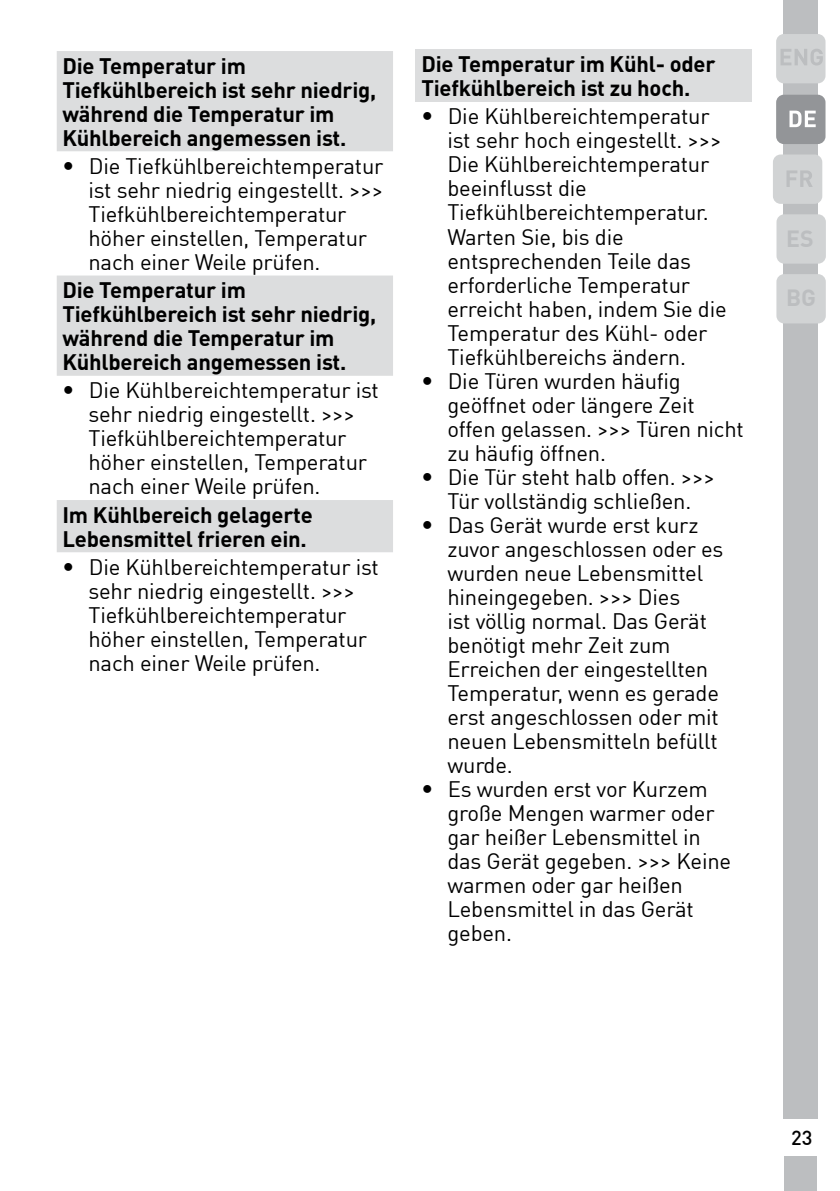
<style>
.page{position:relative;width:840px;height:1191px;background:#fff}
.page>*{position:absolute;margin:0;border:0;box-sizing:border-box;transform-origin:0 0}
.t1{font:700 23px "Grundig DIN";color:#bcbec0}
.t2{font:22px/24px "Grundig DIN";letter-spacing:-.01em;color:#000}
.t3{font:700 22px/24px "Grundig DIN";letter-spacing:-.01em;color:#000}
.t4{font:20px "Grundig DIN Medium";color:#000}
.s1{font-weight:700;font-size:24px}
</style>
<div class="page">
<div style="left:782px;top:0;width:34px;height:1119px;background:#bcbec0"></div>
<div style="left:783px;top:1157px;width:32px;height:34px;background:#bcbec0"></div>
<div style="left:775px;top:95px;width:50px;height:49px;background:#939598;border-radius:8px"></div>
<svg style="left:789px;top:111px;width:26px;height:16px"></svg>
<div style="left:775px;top:34px;width:50px;height:49px;background:#d1d3d4;border-radius:8px"></div>
<svg style="left:781px;top:49px;width:41px;height:16px"></svg>
<div style="left:772px;top:154px;width:49px;height:50px;background:#d1d3d4;border-radius:8px"></div>
<svg style="left:786px;top:170px;width:26px;height:17px"></svg>
<div style="left:776px;top:214px;width:49px;height:50px;background:#d1d3d4;border-radius:8px"></div>
<div style="left:776px;top:274px;width:49px;height:49px;background:#d1d3d4;border-radius:8px"></div>
<svg style="left:57px;top:51px;width:336px;height:501px;fill:#dddedf"></svg>
<div style="left:415px;top:50px;width:336px;height:52px;background:#dcddde"></div>
<p class="t3" style="left:62px;top:56px;width:315px">Die Temperatur im<br>Tiefkühlbereich ist sehr niedrig, während die Temperatur im<br>Kühlbereich angemessen ist.</p>
<p class="t2" style="left:88px;top:156px;width:296px;text-indent:-26px"><span class="s1">•</span> Die Tiefkühlbereichtemperatur ist sehr niedrig eingestellt. &gt;&gt;&gt;<br>Tiefkühlbereichtemperatur höher einstellen, Temperatur nach einer Weile prüfen.</p>
<p class="t3" style="left:62px;top:280px;width:315px">Die Temperatur im<br>Tiefkühlbereich ist sehr niedrig, während die Temperatur im<br>Kühlbereich angemessen ist.</p>
<p class="t2" style="left:88px;top:380px;width:292px;text-indent:-26px"><span class="s1">•</span> Die Kühlbereichtemperatur ist sehr niedrig eingestellt. &gt;&gt;&gt;<br>Tiefkühlbereichtemperatur höher einstellen, Temperatur nach einer Weile prüfen.</p>
<p class="t3" style="left:62px;top:505px;width:252px">Im Kühlbereich gelagerte<br>Lebensmittel frieren ein.</p>
<p class="t2" style="left:88px;top:557px;width:292px;text-indent:-26px"><span class="s1">•</span> Die Kühlbereichtemperatur ist sehr niedrig eingestellt. &gt;&gt;&gt;<br>Tiefkühlbereichtemperatur höher einstellen, Temperatur nach einer Weile prüfen.</p>
<p class="t3" style="left:421px;top:54px;width:295px">Die Temperatur im Kühl- oder<br>Tiefkühlbereich ist zu hoch.</p>
<p class="t2" style="left:447px;top:107px;width:280px;text-indent:-26px"><span class="s1">•</span> Die Kühlbereichtemperatur ist sehr hoch eingestellt. &gt;&gt;&gt;<br>Die Kühlbereichtemperatur beeinflusst die<br>Tiefkühlbereichtemperatur.<br>Warten Sie, bis die entsprechenden Teile das erforderliche Temperatur erreicht haben, indem Sie die<br>Temperatur des Kühl- oder<br>Tiefkühlbereichs ändern.</p>
<p class="t2" style="left:447px;top:371px;width:298px;text-indent:-26px"><span class="s1">•</span> Die Türen wurden häufig geöffnet oder längere Zeit offen gelassen. &gt;&gt;&gt; Türen nicht zu häufig öffnen.</p>
<p class="t2" style="left:421px;top:467px;width:295px;text-align:center"><span class="s1">•</span> Die Tür steht halb offen. &gt;&gt;&gt;<br>Tür vollständig schließen.</p>
<p class="t2" style="left:447px;top:515px;width:277px;text-indent:-26px"><span class="s1">•</span> Das Gerät wurde erst kurz zuvor angeschlossen oder es wurden neue Lebensmittel hineingegeben. &gt;&gt;&gt; Dies<br>ist völlig normal. Das Gerät benötigt mehr Zeit zum<br>Erreichen der eingestellten<br>Temperatur, wenn es gerade erst angeschlossen oder mit neuen Lebensmitteln befüllt wurde.</p>
<p class="t2" style="left:447px;top:779px;width:285px;text-indent:-26px"><span class="s1">•</span> Es wurden erst vor Kurzem große Mengen warmer oder gar heißer Lebensmittel in das Gerät gegeben. &gt;&gt;&gt; Keine warmen oder gar heißen<br>Lebensmittel in das Gerät geben.</p>
<p class="t1" style="left:785px;top:229px;width:29px">ES</p>
<p class="t1" style="left:785px;top:289px;width:31px">BG</p>
<p class="t4" style="left:790px;top:1129px;width:23px">23</p>
</div>
